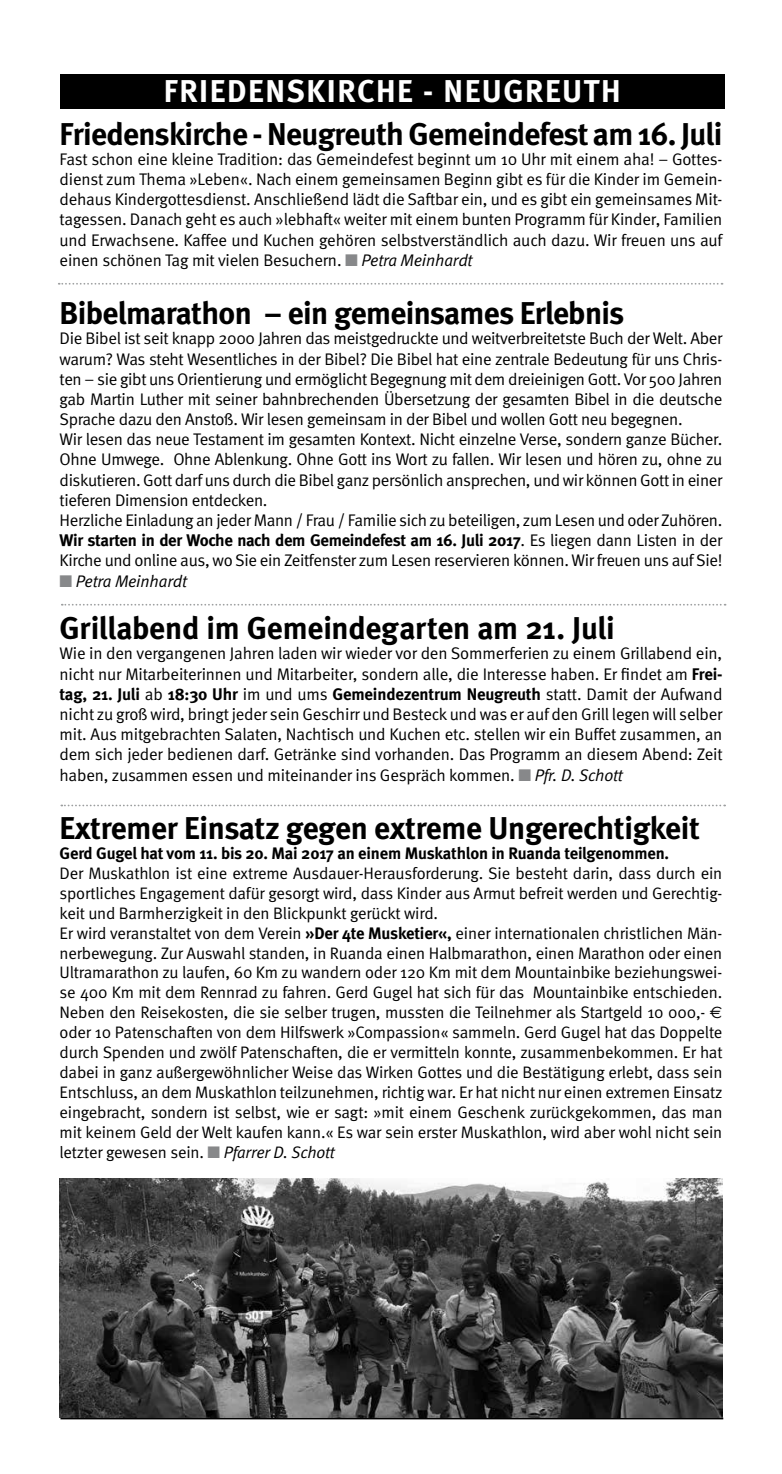
<style>
.page{position:relative;width:782px;height:1474px;background:#fff}
.page>*{position:absolute;margin:0;border:0;box-sizing:border-box;transform-origin:0 0}
.t1{font:700 31.5px "Meta";letter-spacing:-.02em;color:#000}
.t2{font:700 31.5px "Meta";letter-spacing:.05em;color:#fff}
.t3{font:16.8px/20.1px "Meta Normal";letter-spacing:-.02em;color:#000;text-align:justify}
.t4{font:700 16.8px "Meta";letter-spacing:-.02em;color:#000}
.t5{font:italic 16.8px "Meta Normal";letter-spacing:-.01em;color:#000}
.t6{font:16.62px/19.9px "Meta Normal";letter-spacing:-.01em;color:#000}
.t7{font:700 16.62px "Meta";letter-spacing:-.01em;color:#000}
.s1{color:#87888a}
.s2{font-style:italic}
.s3{font-family:"Meta Normal";font-weight:400}
.s4{font-family:"Meta";font-weight:700}
.s5{font-family:"Euro Sans"}
</style>
<div class="page">
<hr style="left:60px;top:1417px;width:663px;height:2px;background:#000">
<div style="left:60px;top:74px;width:664px;height:35px;background:#000"></div>
<svg style="left:62px;top:604px;width:663px;height:1px"></svg>
<svg style="left:59px;top:283px;width:663px;height:2px"></svg>
<svg style="left:61px;top:804px;width:664px;height:2px"></svg>
<img style="left:60px;top:1178px;width:662px;height:239px">
<h1 class="t2" style="left:164px;top:73px;width:458px">FRIEDENSKIRCHE - NEUGREUTH</h1>
<h1 class="t1" style="left:60px;top:115px;width:664px">Friedenskirche - Neugreuth Gemeindefest am 16. Juli</h1>
<p class="t3" style="left:60px;top:149px;width:664px">Fast schon eine kleine Tradition: das Gemeindefest beginnt um 10 Uhr mit einem aha! – Gottes&shy;dienst zum Thema »Leben«. Nach einem gemeinsamen Beginn gibt es für die Kinder im Gemein&shy;dehaus Kindergottesdienst. Anschließend lädt die Saftbar ein, und es gibt ein gemeinsames Mit&shy;tagessen. Danach geht es auch »lebhaft« weiter mit einem bunten Programm für Kinder, Familien und Erwachsene. Kaffee und Kuchen gehören selbstverständlich auch dazu. Wir freuen uns auf einen schönen Tag mit vielen Besuchern. <span class="s1">■</span> <span class="s2">Petra Meinhardt</span></p>
<h1 class="t1" style="left:60px;top:294px;width:566px">Bibelmarathon – ein gemeinsames Erlebnis</h1>
<p class="t3" style="left:60px;top:328px;width:664px;text-align:left">Die Bibel ist seit knapp 2000 Jahren das meistgedruckte und weitverbreitetste Buch der Welt. Aber warum? Was steht Wesentliches in der Bibel? Die Bibel hat eine zentrale Bedeutung für uns Chris&shy;ten – sie gibt uns Orientierung und ermöglicht Begegnung mit dem dreieinigen Gott. Vor 500 Jahren gab Martin Luther mit seiner bahnbrechenden Übersetzung der gesamten Bibel in die deutsche Sprache dazu den Anstoß. Wir lesen gemeinsam in der Bibel und wollen Gott neu begegnen.<br>Wir lesen das neue Testament im gesamten Kontext. Nicht einzelne Verse, sondern ganze Bücher.<br>Ohne Umwege. Ohne Ablenkung. Ohne Gott ins Wort zu fallen. Wir lesen und hören zu, ohne zu diskutieren. Gott darf uns durch die Bibel ganz persönlich ansprechen, und wir können Gott in einer tieferen Dimension entdecken.<br>Herzliche Einladung an jeder Mann / Frau / Familie sich zu beteiligen, zum Lesen und oder Zuhören.</p>
<p class="t4" style="left:60px;top:530px;width:664px">Wir starten in der Woche nach dem Gemeindefest am 16. Juli 2017<span class="s3">. Es liegen dann Listen in der</span></p>
<p class="t3" style="left:60px;top:550px;width:664px">Kirche und online aus, wo Sie ein Zeitfenster zum Lesen reservieren können. Wir freuen uns auf Sie!</p>
<p class="t5" style="left:60px;top:571px;width:129px"><span class="s1">■</span> Petra Meinhardt</p>
<h1 class="t1" style="left:60px;top:609px;width:556px">Grillabend im Gemeindegarten am 21. Juli</h1>
<p class="t3" style="left:60px;top:643px;width:664px">Wie in den vergangenen Jahren laden wir wieder vor den Sommerferien zu einem Grillabend ein, nicht nur Mitarbeiterinnen und Mitarbeiter, sondern alle, die Interesse haben. Er findet am <span class="s4">Frei-</span></p>
<p class="t4" style="left:60px;top:684px;width:664px">tag, 21. Juli <span class="s3">ab</span> 18:30 Uhr <span class="s3">im und ums</span> Gemeindezentrum Neugreuth <span class="s3">statt. Damit der Aufwand</span></p>
<p class="t3" style="left:60px;top:703px;width:664px">nicht zu groß wird, bringt jeder sein Geschirr und Besteck und was er auf den Grill legen will selber mit. Aus mitgebrachten Salaten, Nachtisch und Kuchen etc. stellen wir ein Buffet zusammen, an dem sich jeder bedienen darf. Getränke sind vorhanden. Das Programm an diesem Abend: Zeit haben, zusammen essen und miteinander ins Gespräch kommen. <span class="s1">■</span> <span class="s2">Pfr. D. Schott</span></p>
<h1 class="t1" style="left:60px;top:809px;width:641px">Extremer Einsatz gegen extreme Ungerechtigkeit</h1>
<p class="t7" style="left:60px;top:843px;width:611px">Gerd Gugel hat vom 11. bis 20. Mai 2017 an einem Muskathlon in Ruanda teilgenommen.</p>
<p class="t6" style="left:60px;top:862px;width:664px">Der Muskathlon ist eine extreme Ausdauer-Herausforderung. Sie besteht darin, dass durch ein sportliches Engagement dafür gesorgt wird, dass Kinder aus Armut befreit werden und Gerechtig&shy;keit und Barmherzigkeit in den Blickpunkt gerückt wird.<br>Er wird veranstaltet von dem Verein <span class="s4">»Der 4te Musketier«,</span> einer internationalen christlichen Män&shy;nerbewegung. Zur Auswahl standen, in Ruanda einen Halbmarathon, einen Marathon oder einen Ultramarathon zu laufen, 60 Km zu wandern oder 120 Km mit dem Mountainbike beziehungswei&shy;se 400 Km mit dem Rennrad zu fahren. Gerd Gugel hat sich für das Mountainbike entschieden.<br>Neben den Reisekosten, die sie selber trugen, mussten die Teilnehmer als Startgeld 10 000,- <span class="s5">€ </span>oder 10 Patenschaften von dem Hilfswerk »Compassion« sammeln. Gerd Gugel hat das Doppelte durch Spenden und zwölf Patenschaften, die er vermitteln konnte, zusammenbekommen. Er hat dabei in ganz außergewöhnlicher Weise das Wirken Gottes und die Bestätigung erlebt, dass sein Entschluss, an dem Muskathlon teilzunehmen, richtig war. Er hat nicht nur einen extremen Einsatz eingebracht, sondern ist selbst, wie er sagt: »mit einem Geschenk zurückgekommen, das man mit keinem Geld der Welt kaufen kann.« Es war sein erster Muskathlon, wird aber wohl nicht sein letzter gewesen sein. <span class="s1">■</span> <span class="s2">Pfarrer D. Schott</span></p>
</div>
